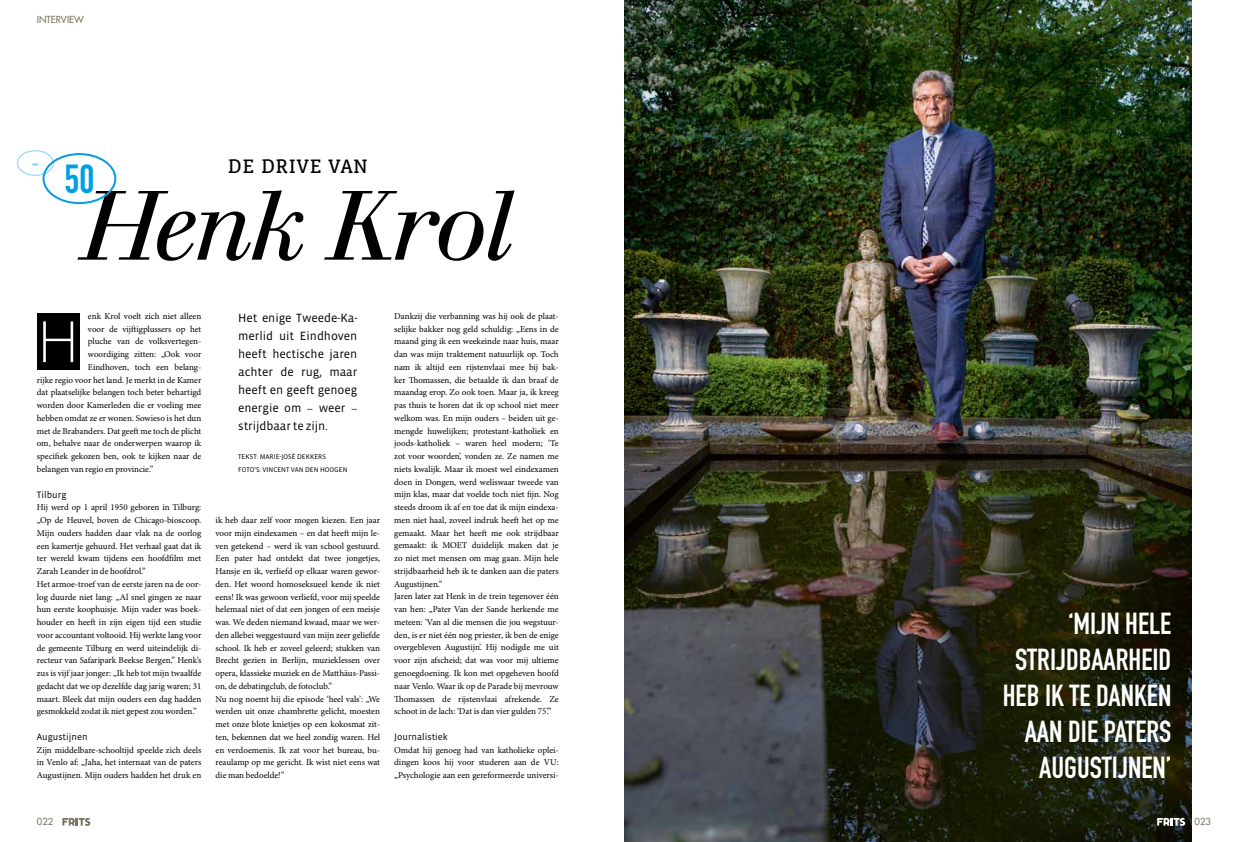
<style>
.page{position:relative;width:1248px;height:842px;background:#fff}
.page>*{position:absolute;margin:0;border:0;box-sizing:border-box;transform-origin:0 0}
.t1{font:96px "Justus Italic Oldstyle";letter-spacing:-.035em;color:#000}
.t2{font:300 54px "Futura";color:#fff}
.t3{font:40px "DIN Engschrift Alternate";color:#009ee3}
.t4{font:30px/36px "DIN Engschrift";color:#fff;text-align:right}
.t5{font:20px "Vista Slab Alt Reg";letter-spacing:.035em;color:#000}
.t6{font:20px "DIN Engschrift Alternate";color:#82d0f5}
.t7{font:12.2px/18px "Vista Sans OT";letter-spacing:-.005em;color:#000;text-align:justify}
.t8{font:9.5px "Vista Sans OT";color:#000}
.t9{font:9.5px "Futura";color:#7a755f}
.t10{font:9px/12.8px "Minion Pro";color:#000}
.t11{font:7px/12.8px "Vista Sans OT";color:#000}
.s1{font-family:"Minion Pro"}
</style>
<div class="page">
<div style="left:17px;top:150px;width:37px;height:26px;border:1px solid #82d0f5;border-radius:50%"></div>
<img style="left:624px;top:0;width:567px;height:842px">
<div style="left:37px;top:313px;width:42px;height:57px;background:#000"></div>
<svg style="left:1157px;top:818px;width:27px;height:8px"></svg>
<svg style="left:62px;top:818px;width:28px;height:8px"></svg>
<div style="left:43px;top:153px;width:73px;height:51px;border:2px solid #009ee3;border-radius:50%"></div>
<p class="t9" style="left:37px;top:13px;width:49px">INTERVIEW</p>
<h3 class="t6" style="left:32px;top:151px;width:9px">-</h3>
<h3 class="t5" style="left:228px;top:156px;width:141px">DE DRIVE VAN</h3>
<h3 class="t3" style="left:64px;top:155px;width:31px">50</h3>
<h1 class="t1" style="left:82px;top:168px;width:433px">Henk Krol</h1>
<p class="t10" style="left:88px;top:310px;width:115px">enk Krol voelt zich niet alleen</p>
<p class="t10" style="left:88px;top:322px;width:115px">voor de vijftigplussers op het</p>
<p class="t10" style="left:88px;top:335px;width:115px">pluche van de volksvertegen-</p>
<p class="t10" style="left:88px;top:348px;width:115px">woordiging zitten: „Ook voor</p>
<p class="t10" style="left:88px;top:361px;width:115px">Eindhoven, toch een belang-</p>
<p class="t10" style="left:37px;top:373px;width:166px">rijke regio voor het land. Je merkt in de Kamer</p>
<p class="t10" style="left:37px;top:386px;width:166px">dat plaatselijke belangen toch beter behartigd</p>
<p class="t10" style="left:37px;top:399px;width:166px">worden door Kamerleden die er voeling mee</p>
<p class="t10" style="left:37px;top:412px;width:166px">hebben omdat ze er wonen. Sowieso is het dun</p>
<p class="t10" style="left:37px;top:424px;width:166px">met de Brabanders. Dat geeft me toch de plicht</p>
<p class="t10" style="left:37px;top:437px;width:166px">om, behalve naar de onderwerpen waarop ik</p>
<p class="t10" style="left:37px;top:450px;width:166px">specifiek gekozen ben, ook te kijken naar de</p>
<p class="t10" style="left:37px;top:463px;width:118px">belangen van regio en provincie.”</p>
<p class="t8" style="left:37px;top:489px;width:31px">Tilburg</p>
<p class="t10" style="left:37px;top:501px;width:166px">Hij werd op 1 april 1950 geboren in Tilburg: „Op de Heuvel, boven de Chicago-bioscoop.<br>Mijn ouders hadden daar vlak na de oorlog een kamertje gehuurd. Het verhaal gaat dat ik ter wereld kwam tijdens een hoofdfilm met Zarah Leander in de hoofdrol.”<br>Het armoe-troef van de eerste jaren na de oor&shy;log duurde niet lang: „Al snel gingen ze naar hun eerste koophuisje. Mijn vader was boek&shy;houder en heeft in zijn eigen tijd een studie voor accountant voltooid. Hij werkte lang voor de gemeente Tilburg en werd uiteindelijk di&shy;recteur van Safaripark Beekse Bergen.” Henk’s zus is vijf jaar jonger: „Ik heb tot mijn twaalfde gedacht dat we op dezelfde dag jarig waren; 31 maart. Bleek dat mijn ouders een dag hadden gesmokkeld zodat ik niet gepest zou worden.”</p>
<p class="t8" style="left:37px;top:732px;width:52px">Augustijnen</p>
<p class="t10" style="left:37px;top:743px;width:166px;text-align:justify">Zijn middelbare-schooltijd speelde zich deels in Venlo af: „Jaha, het internaat van de paters Augustijnen. Mijn ouders hadden het druk en</p>
<h2 class="t2" style="left:39px;top:310px;width:40px">H</h2>
<h3 class="t7" style="left:238px;top:309px;width:121px">Het enige Tweede-Ka&shy;merlid uit Eindhoven heeft hectische jaren achter de rug, maar heeft en geeft genoeg energie om <span class="s1">–</span> weer <span class="s1">– </span>strijdbaar te zijn.</h3>
<p class="t11" style="left:238px;top:451px;width:69px">TEKST: Marie-José Dekke</p>
<p class="t11" style="left:238px;top:451px;width:111px;text-indent:80px">rs foto’s: vince nt van de n h ooge n</p>
<p class="t10" style="left:215px;top:514px;width:166px">ik heb daar zelf voor mogen kiezen. Een jaar voor mijn eindexamen – en dat heeft mijn le&shy;ven getekend – werd ik van school gestuurd.<br>Een pater had ontdekt dat twee jongetjes, Hansje en ik, verliefd op elkaar waren gewor&shy;den. Het woord homoseksueel kende ik niet eens! Ik was gewoon verliefd, voor mij speelde helemaal niet of dat een jongen of een meisje was. We deden niemand kwaad, maar we wer&shy;den allebei weggestuurd van mijn zeer geliefde school. Ik heb er zoveel geleerd; stukken van Brecht gezien in Berlijn, muzieklessen over opera, klassieke muziek en de Matthäus-Passi&shy;on, de debatingclub, de fotoclub.”<br>Nu nog noemt hij die episode ‘heel vals’: „We werden uit onze chambrette gelicht, moesten met onze blote knietjes op een kokosmat zit&shy;ten, bekennen dat we heel zondig waren. Hel en verdoemenis. Ik zat voor het bureau, bu&shy;reaulamp op me gericht. Ik wist niet eens wat die man bedoelde!”</p>
<p class="t10" style="left:394px;top:310px;width:166px">Dankzij die verbanning was hij ook de plaat&shy;selijke bakker nog geld schuldig: „Eens in de maand ging ik een weekeinde naar huis, maar dan was mijn traktement natuurlijk op. Toch nam ik altijd een rijstenvlaai mee bij bak&shy;ker Thomassen, die betaalde ik dan braaf de maandag erop. Zo ook toen. Maar ja, ik kreeg pas thuis te horen dat ik op school niet meer welkom was. En mijn ouders – beiden uit ge&shy;mengde huwelijken; protestant-katholiek en joods-katholiek – waren heel modern; ‘Te zot voor woorden’, vonden ze. Ze namen me niets kwalijk. Maar ik moest wel eindexamen doen in Dongen, werd weliswaar tweede van mijn klas, maar dat voelde toch niet fijn. Nog steeds droom ik af en toe dat ik mijn eindexa&shy;men niet haal, zoveel indruk heeft het op me gemaakt. Maar het heeft me ook strijdbaar gemaakt: ik MOET duidelijk maken dat je zo niet met mensen om mag gaan. Mijn hele strijdbaarheid heb ik te danken aan die paters Augustijnen.”<br>Jaren later zat Henk in de trein tegenover één van hen: „Pater Van der Sande herkende me meteen: ‘Van al die mensen die jou wegstuur&shy;den, is er niet één nog priester, ik ben de enige overgebleven Augustijn’. Hij nodigde me uit voor zijn afscheid; dat was voor mij ultieme genoegdoening. Ik kon met opgeheven hoofd naar Venlo. Waar ik op de Parade bij mevrouw Thomassen de rijstenvlaai afrekende. Ze schoot in de lach: ‘Dat is dan vier gulden 75’.”</p>
<p class="t8" style="left:394px;top:732px;width:55px">Journalistiek</p>
<p class="t10" style="left:394px;top:743px;width:166px;text-align:justify">Omdat hij genoeg had van katholieke oplei&shy;dingen koos hij voor studeren aan de VU: „Psychologie aan een gereformeerde universi-</p>
<p class="t9" style="left:37px;top:816px;width:18px">022</p>
<h3 class="t4" style="left:1002px;top:606px;width:170px">‘MIJN HELE<br>STRIJDBAARHEID<br>HEB IK TE DANKEN<br>AAN DIE PATERS<br>AUGUSTIJNEN’</h3>
<p class="t9" style="left:1194px;top:816px;width:18px">023</p>
</div>
